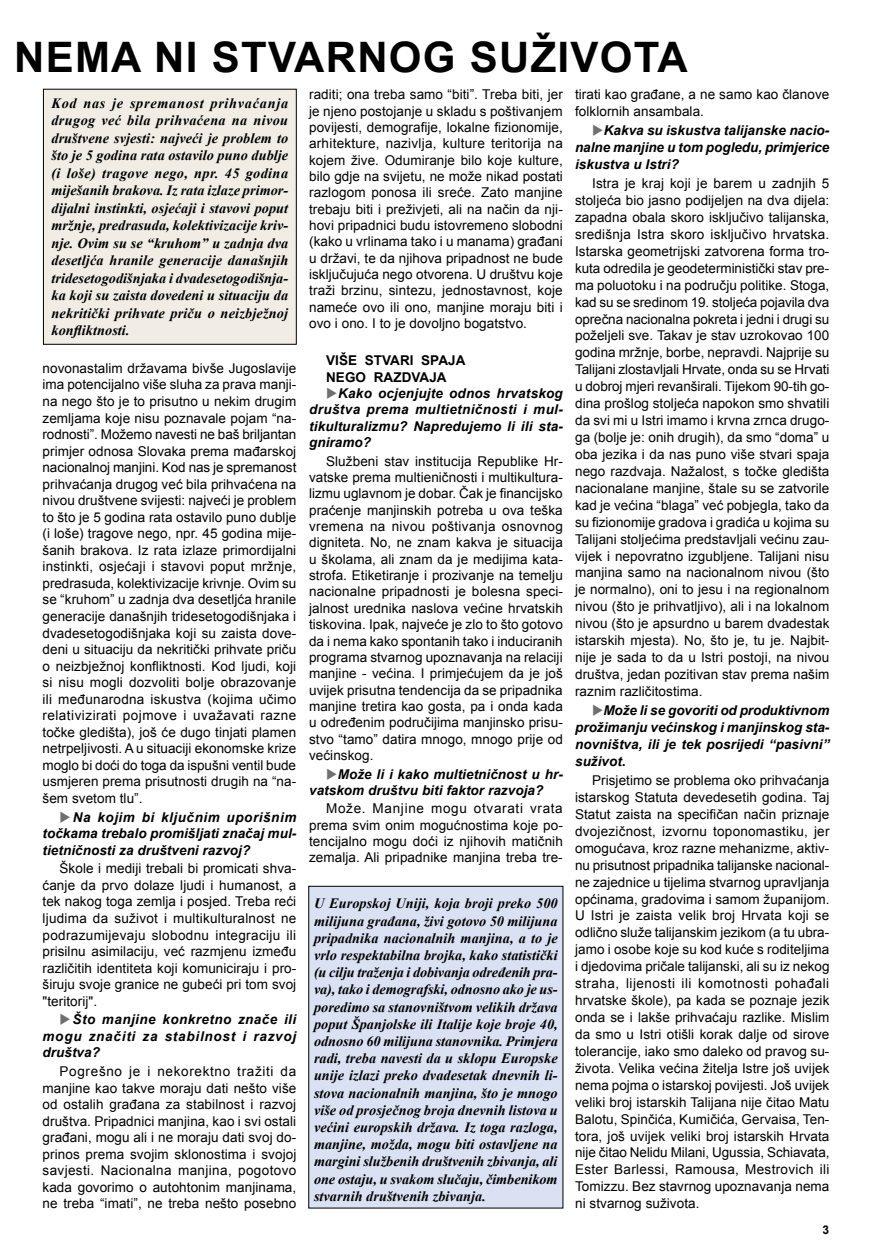
<style>
.page{position:relative;width:872px;height:1251px;background:#fff}
.page>*{position:absolute;margin:0;border:0;box-sizing:border-box;transform-origin:0 0}
.t1{font:700 42px "Arial";letter-spacing:.03em;color:#000}
.t2{font:italic 700 14.25px/17.2px "Times New Roman";letter-spacing:.005em;color:#000;text-align:justify}
.t3{font:13.5px/17px "Arial";letter-spacing:.005em;color:#000;text-align:justify}
.t4{font:italic 700 13.5px/17px "Arial";letter-spacing:.005em;color:#000;text-align:justify}
.t5{font:700 13.5px/16.4px "Arial";letter-spacing:.005em;color:#000}
.t6{font:700 12px "Arial";color:#000}
.s1{color:#6d6f71}
</style>
<div class="page">
<div style="left:43px;top:89px;width:253px;height:255px;background:#f1ede5"></div>
<div style="left:43px;top:89px;width:254px;height:255px;border:1px solid #000"></div>
<div style="left:309px;top:886px;width:254px;height:321px;background:#d9e1f3"></div>
<h1 class="t1" style="left:14px;top:29px;width:675px">NEMA NI STVARNOG SUŽIVOTA</h1>
<p class="t2" style="left:51px;top:94px;width:238px">Kod nas je spremanost prihvaćanja drugog već bila prihvaćena na nivou društvene svjesti: najveći je problem to što je 5 godina rata ostavilo puno dublje (i loše) tragove nego, npr. 45 godina miješanih brakova. Iz rata izlaze primor&shy;dijalni instinkti, osjećaji i stavovi poput mržnje, predrasuda, kolektivizacije kriv&shy;nje. Ovim su se “kruhom” u zadnja dva desetljća hranile generacije današnjih tridesetogodišnjaka i dvadesetogodišnja&shy;ka koji su zaista dovedeni u situaciju da nekritički prihvate priču o neizbježnoj konfliktnosti.</p>
<p class="t3" style="left:309px;top:86px;width:255px;line-height:16.4px">raditi; ona treba samo “biti”. Treba biti, jer je njeno postojanje u skladu s poštivanjem povijesti, demografije, lokalne fizionomije, arhitekture, nazivlja, kulture teritorija na kojem žive. Odumiranje bilo koje kulture, bilo gdje na svijetu, ne može nikad postati razlogom ponosa ili sreće. Zato manjine trebaju biti i preživjeti, ali na način da nji&shy;hovi pripadnici budu istovremeno slobodni (kako u vrlinama tako i u manama) građani u državi, te da njihova pripadnost ne bude isključujuća nego otvorena. U društvu koje traži brzinu, sintezu, jednostavnost, koje nameće ovo ili ono, manjine moraju biti i ovo i ono. I to je dovoljno bogatstvo.</p>
<p class="t5" style="left:326px;top:352px;width:141px">VIŠE STVARI SPAJA<br>NEGO RAZDVAJA</p>
<p class="t4" style="left:309px;top:385px;width:255px;line-height:16.4px;text-indent:17px"><span class="s1">◆</span>Kako ocjenjujte odnos hrvatskog društva prema multietničnosti i mul&shy;tikulturalizmu? Napredujemo li ili sta&shy;gniramo?</p>
<p class="t3" style="left:309px;top:452px;width:255px;line-height:16.4px;text-indent:17px">Službeni stav institucija Republike Hr&shy;vatske prema multieničnosti i multikultura&shy;lizmu uglavnom je dobar. Čak je financijsko praćenje manjinskih potreba u ova teška vremena na nivou poštivanja osnovnog digniteta. No, ne znam kakva je situacija u školama, ali znam da je medijima kata&shy;strofa. Etiketiranje i prozivanje na temelju nacionalne pripadnosti je bolesna speci&shy;jalnost urednika naslova većine hrvatskih tiskovina. Ipak, najveće je zlo to što gotovo da i nema kako spontanih tako i induciranih programa stvarnog upoznavanja na relaciji manjine - većina. I primjećujem da je još uvijek prisutna tendencija da se pripadnika manjine tretira kao gosta, pa i onda kada u određenim područijima manjinsko prisu&shy;stvo “tamo” datira mnogo, mnogo prije od većinskog.</p>
<p class="t4" style="left:309px;top:765px;width:255px;line-height:16.4px;text-indent:17px"><span class="s1">◆</span>Može li i kako multietničnost u hr&shy;vatskom društvu biti faktor razvoja?</p>
<p class="t3" style="left:309px;top:800px;width:255px;line-height:16.4px;text-indent:17px">Može. Manjine mogu otvarati vrata prema svim onim mogućnostima koje po&shy;tencijalno mogu doći iz njihovih matičnih zemalja. Ali pripadnike manjina treba tre-</p>
<p class="t3" style="left:575px;top:86px;width:256px">tirati kao građane, a ne samo kao članove folklornih ansambala.</p>
<p class="t4" style="left:575px;top:122px;width:256px;text-indent:17px"><span class="s1">◆</span>Kakva su iskustva talijanske nacio&shy;nalne manjine u tom pogledu, primjerice iskustva u Istri?</p>
<p class="t3" style="left:575px;top:175px;width:256px;text-indent:17px">Istra je kraj koji je barem u zadnjih 5 stoljeća bio jasno podijeljen na dva dijela: zapadna obala skoro isključivo talijanska, središnja Istra skoro isključivo hrvatska.<br>Istarska geometrijski zatvorena forma tro&shy;kuta odredila je geodeterministički stav pre&shy;ma poluotoku i na području politike. Stoga, kad su se sredinom 19. stoljeća pojavila dva oprečna nacionalna pokreta i jedni i drugi su poželjeli sve. Takav je stav uzrokovao 100 godina mržnje, borbe, nepravdi. Najprije su Talijani zlostavljali Hrvate, onda su se Hrvati u dobroj mjeri revanširali. Tijekom 90-tih go&shy;dina prošlog stoljeća napokon smo shvatili da svi mi u Istri imamo i krvna zrnca drugo&shy;ga (bolje je: onih drugih), da smo “doma” u oba jezika i da nas puno više stvari spaja nego razdvaja. Nažalost, s točke gledišta nacionalane manjine, štale su se zatvorile kad je većina “blaga” već pobjegla, tako da su fizionomije gradova i gradića u kojima su Talijani stoljećima predstavljali većinu zau&shy;vijek i nepovratno izgubljene. Talijani nisu manjina samo na nacionalnom nivou (što je normalno), oni to jesu i na regionalnom nivou (što je prihvatljivo), ali i na lokalnom nivou (što je apsurdno u barem dvadestak istarskih mjesta). No, što je, tu je. Najbit&shy;nije je sada to da u Istri postoji, na nivou društva, jedan pozitivan stav prema našim raznim različitostima.</p>
<p class="t4" style="left:575px;top:702px;width:256px;text-indent:17px"><span class="s1">◆</span>Može li se govoriti od produktivnom prožimanju većinskog i manjinskog sta&shy;novništva, ili je tek posrijedi “pasivni” suživot.</p>
<p class="t3" style="left:575px;top:771px;width:256px;text-indent:17px">Prisjetimo se problema oko prihvaćanja istarskog Statuta devedesetih godina. Taj Statut zaista na specifičan način priznaje dvojezičnost, izvornu toponomastiku, jer omogućava, kroz razne mehanizme, aktiv&shy;nu prisutnost pripadnika talijanske nacional&shy;ne zajednice u tijelima stvarnog upravljanja općinama, gradovima i samom županijom.<br>U Istri je zaista velik broj Hrvata koji se odlično služe talijanskim jezikom (a tu ubra&shy;jamo i osobe koje su kod kuće s roditeljima i djedovima pričale talijanski, ali su iz nekog straha, lijenosti ili komotnosti pohađali hrvatske škole), pa kada se poznaje jezik onda se i lakše prihvaćaju razlike. Mislim da smo u Istri otišli korak dalje od sirove tolerancije, iako smo daleko od pravog su&shy;života. Velika većina žitelja Istre još uvijek nema pojma o istarskoj povijesti. Još uvijek veliki broj istarskih Talijana nije čitao Matu Balotu, Spinčića, Kumičića, Gervaisa, Ten&shy;tora, još uvijek veliki broj istarskih Hrvata nije čitao Nelidu Milani, Ugussia, Schiavata, Ester Barlessi, Ramousa, Mestrovich ili Tomizzu. Bez stavrnog upoznavanja nema ni stvarnog suživota.</p>
<p class="t3" style="left:43px;top:360px;width:255px;line-height:16.5px">novonastalim državama bivše Jugoslavije ima potencijalno više sluha za prava manji&shy;na nego što je to prisutno u nekim drugim zemljama koje nisu poznavale pojam “na&shy;rodnosti”. Možemo navesti ne baš briljantan primjer odnosa Slovaka prema mađarskoj nacionalnoj manjini. Kod nas je spremanost prihvaćanja drugog već bila prihvaćena na nivou društvene svijesti: najveći je problem to što je 5 godina rata ostavilo puno dublje (i loše) tragove nego, npr. 45 godina mije&shy;šanih brakova. Iz rata izlaze primordijalni instinkti, osjećaji i stavovi poput mržnje, predrasuda, kolektivizacije krivnje. Ovim su se “kruhom” u zadnja dva desetljća hranile generacije današnjih tridesetogodišnjaka i dvadesetogodišnjaka koji su zaista dove&shy;deni u situaciju da nekritički prihvate priču o neizbježnoj konfliktnosti. Kod ljudi, koji si nisu mogli dozvoliti bolje obrazovanje ili međunarodna iskustva (kojima učimo relativizirati pojmove i uvažavati razne točke gledišta), još će dugo tinjati plamen netrpeljivosti. A u situaciji ekonomske krize moglo bi doći do toga da ispušni ventil bude usmjeren prema prisutnosti drugih na “na&shy;šem svetom tlu”.</p>
<p class="t4" style="left:43px;top:808px;width:255px;line-height:16.5px;text-indent:17px"><span class="s1">◆</span>Na kojim bi ključnim uporišnim točkama trebalo promišljati značaj mul&shy;tietničnosti za društveni razvoj?</p>
<p class="t3" style="left:43px;top:860px;width:255px;line-height:16.5px;text-indent:17px">Škole i mediji trebali bi promicati shva&shy;ćanje da prvo dolaze ljudi i humanost, a tek nakog toga zemlja i posjed. Treba reći ljudima da suživot i multikulturalnost ne podrazumijevaju slobodnu integraciju ili prisilnu asimilaciju, već razmjenu između različitih identiteta koji komuniciraju i pro&shy;širuju svoje granice ne gubeći pri tom svoj "teritorij".</p>
<p class="t4" style="left:43px;top:1011px;width:255px;line-height:16.5px;text-indent:17px"><span class="s1">◆</span>Što manjine konkretno znače ili mogu značiti za stabilnost i razvoj društva?</p>
<p class="t3" style="left:43px;top:1062px;width:255px;line-height:16.5px;text-indent:17px">Pogrešno je i nekorektno tražiti da manjine kao takve moraju dati nešto više od ostalih građana za stabilnost i razvoj društva. Pripadnici manjina, kao i svi ostali građani, mogu ali i ne moraju dati svoj do&shy;prinos prema svojim sklonostima i svojoj savjesti. Nacionalna manjina, pogotovo kada govorimo o autohtonim manjinama, ne treba “imati”, ne treba nešto posebno</p>
<p class="t2" style="left:314px;top:894px;width:245px">U Europskoj Uniji, koja broji preko 500 milijuna građana, živi gotovo 50 milijuna pripadnika nacionalnih manjina, a to je vrlo respektabilna brojka, kako statistički (u cilju traženja i dobivanja određenih pra&shy;va), tako i demografski, odnosno ako je us&shy;poredimo sa stanovništvom velikih država poput Španjolske ili Italije koje broje 40, odnosno 60 milijuna stanovnika. Primjera radi, treba navesti da u sklopu Europske unije izlazi preko dvadesetak dnevnih li&shy;stova nacionalnih manjina, što je mnogo više od prosječnog broja dnevnih listova u većini europskih država. Iz toga razloga, manjine, možda, mogu biti ostavljene na margini službenih društvenih zbivanja, ali one ostaju, u svakom slučaju, čimbenikom stvarnih društvenih zbivanja.</p>
<p class="t6" style="left:822px;top:1221px;width:8px">3</p>
</div>
